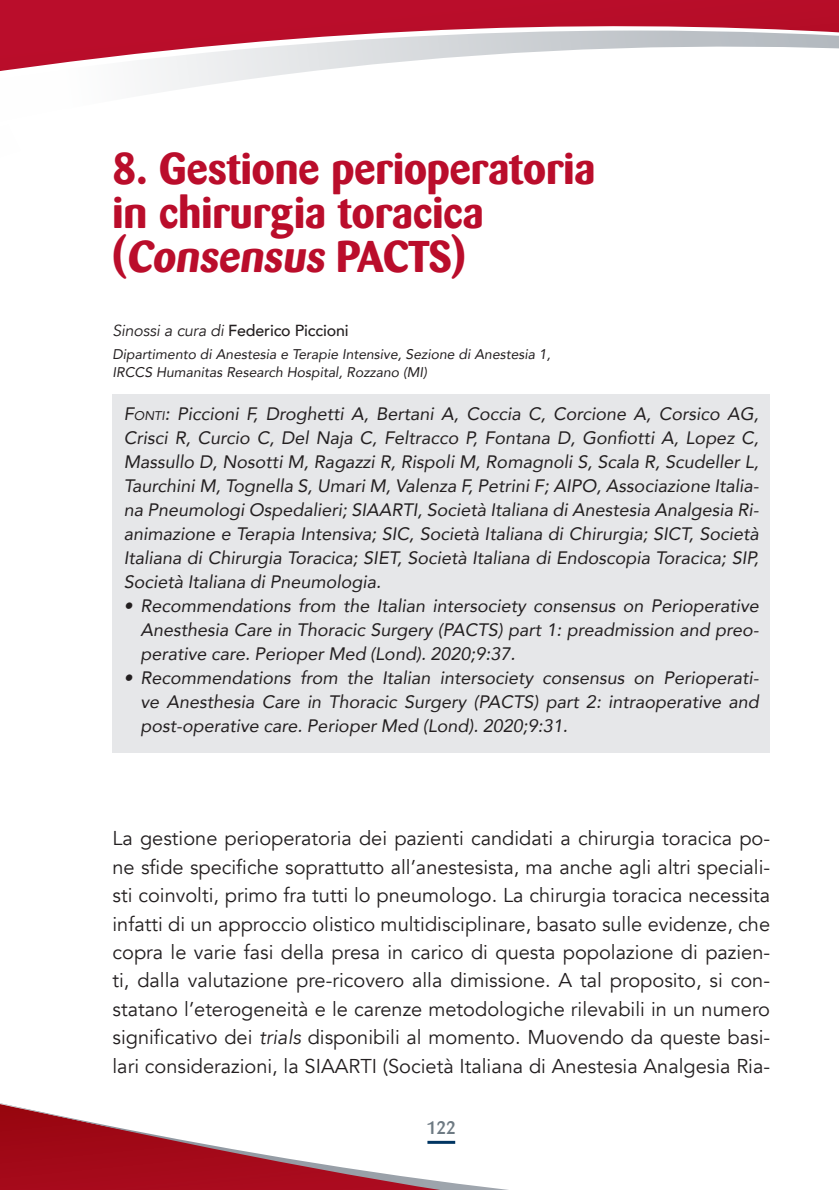
<style>
.page{position:relative;width:839px;height:1190px;background:#fff}
.page>*{position:absolute;margin:0;border:0;box-sizing:border-box;transform-origin:0 0}
.t1{font:700 44px/44px "Barmeno";color:#ba0d2b}
.t2{font:20px/28.4px "Avenir";color:#231f20;text-align:justify}
.t3{font:italic 18px/24px "Avenir";color:#231f20;text-align:justify}
.t4{font:500 18px "Barmeno";color:#6e7a83}
.t5{font:500 16px "Avenir";letter-spacing:-.01em;color:#231f20}
.t6{font:italic 14px/18px "Avenir";color:#231f20}
.s1{font-weight:400;font-style:italic}
.s2{font-size:12.6px}
.s3{font-style:italic}
</style>
<div class="page">
<div style="left:0;top:1114px;width:48px;height:76px;background:#a00816"></div>
<img style="left:0;top:1103px;width:48px;height:11px">
<svg style="left:0;top:0;width:839px;height:93px"></svg>
<svg style="left:48px;top:1113px;width:460px;height:77px"></svg>
<div style="left:113px;top:394px;width:657px;height:359px;background:#e6e7e9"></div>
<h1 class="t1" style="left:113px;top:147px;width:485px">8. Gestione perioperatoria in chirurgia toracica (Consensus PACTS)</h1>
<p class="t5" style="left:113px;top:316px;width:238px"><span class="s1">Sinossi a cura di</span> Federico Piccioni</p>
<p class="t6" style="left:113px;top:345px;width:440px">Dipartimento di Anestesia e Terapie Intensive, Sezione di Anestesia 1,<br>IRCCS Humanitas Research Hospital, Rozzano (MI)</p>
<p class="t3" style="left:124px;top:402px;width:637px">F<span class="s2">onti</span>: Piccioni F, Droghetti A, Bertani A, Coccia C, Corcione A, Corsico AG, Crisci R, Curcio C, Del Naja C, Feltracco P, Fontana D, Gonfiotti A, Lopez C, Massullo D, Nosotti M, Ragazzi R, Rispoli M, Romagnoli S, Scala R, Scudeller L, Taurchini M, Tognella S, Umari M, Valenza F, Petrini F; AIPO, Associazione Italia&shy;na Pneumologi Ospedalieri; SIAARTI, Società Italiana di Anestesia Analgesia Ri&shy;animazione e Terapia Intensiva; SIC, Società Italiana di Chirurgia; SICT, Società Italiana di Chirurgia Toracica; SIET, Società Italiana di Endoscopia Toracica; SIP, Società Italiana di Pneumologia.</p>
<p class="t3" style="left:141px;top:594px;width:620px;text-indent:-17px">• Recommendations from the Italian intersociety consensus on Perioperative Anesthesia Care in Thoracic Surgery (PACTS) part 1: preadmission and preo&shy;perative care. Perioper Med (Lond). 2020;9:37.</p>
<p class="t3" style="left:141px;top:666px;width:620px;text-indent:-17px">• Recommendations from the Italian intersociety consensus on Perioperati&shy;ve Anesthesia Care in Thoracic Surgery (PACTS) part 2: intraoperative and post-operative care. Perioper Med (Lond). 2020;9:31.</p>
<p class="t2" style="left:113px;top:824px;width:659px">La gestione perioperatoria dei pazienti candidati a chirurgia toracica po&shy;ne sfide specifiche soprattutto all’anestesista, ma anche agli altri speciali&shy;sti coinvolti, primo fra tutti lo pneumologo. La chirurgia toracica necessita infatti di un approccio olistico multidisciplinare, basato sulle evidenze, che copra le varie fasi della presa in carico di questa popolazione di pazien&shy;ti, dalla valutazione pre-ricovero alla dimissione. A tal proposito, si con&shy;statano l’eterogeneità e le carenze metodologiche rilevabili in un numero significativo dei <span class="s3">trials</span> disponibili al momento. Muovendo da queste basi&shy;lari considerazioni, la SIAARTI (Società Italiana di Anestesia Analgesia Ria-</p>
<p class="t4" style="left:427px;top:1117px;width:31px">122</p>
</div>
